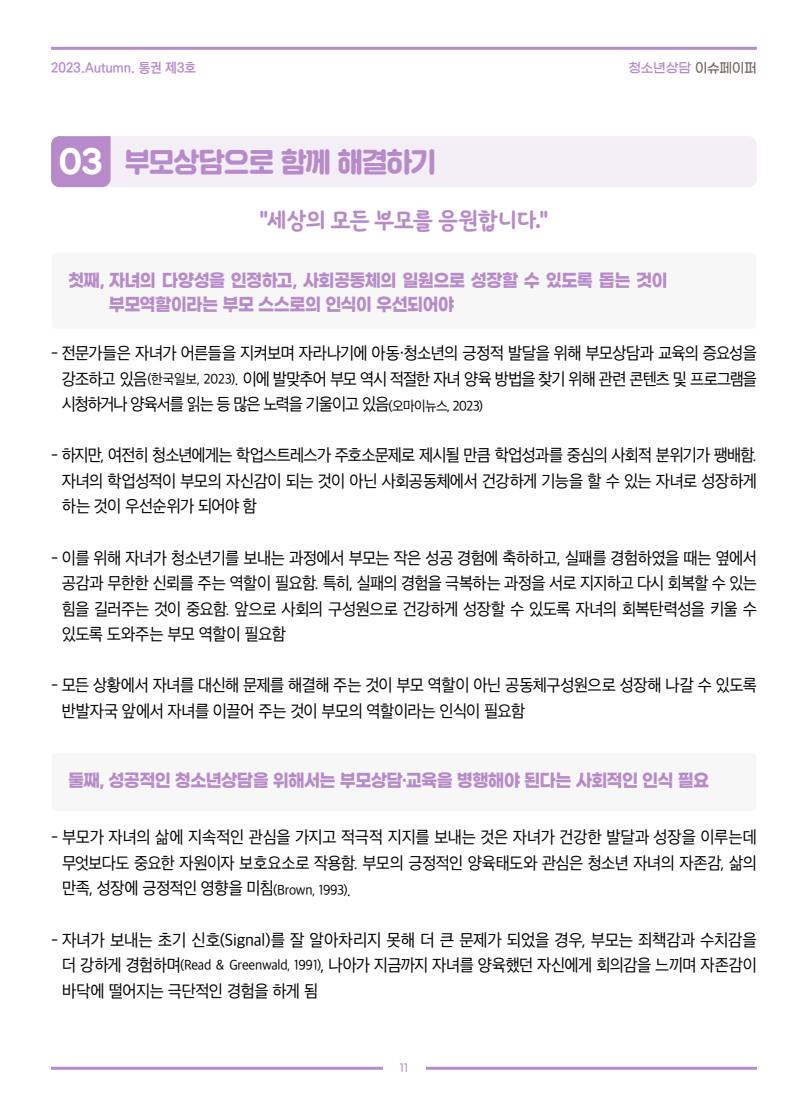
<style>
.page{position:relative;width:808px;height:1106px;background:#fff}
.page>*{position:absolute;margin:0;border:0;box-sizing:border-box;transform-origin:0 0}
.t1{font:27px "SD Gd Gulim";letter-spacing:-.04em;color:#b78bc9;scale:.95 1}
.t2{font:24px "SD Dunggulrim 2 d Bd";letter-spacing:-.065em;color:#b78bc9;scale:.96 1}
.t3{font:700 18px/24px "Gmarket Sans";letter-spacing:-.04em;color:#b78bc9;scale:.93 1}
.t4{font:16.5px/25.5px "SD Gothic Neoa d Rg";letter-spacing:-.04em;color:#000;text-align:justify;scale:.93 1}
.t5{font:700 13.5px "Ko Pub World Dotum";letter-spacing:-.01em;color:#b78bc9}
.t6{font:13.5px "Gmarket Sans TTF Medium";letter-spacing:-.025em;color:#b78bc9}
.t7{font:10.5px "Gmarket Sans TTF Medium";color:#b78bc9}
.s1{color:#75645d}
.s2{font-size:31.5px;color:#fff}
.s3{font-size:13.5px}
</style>
<div class="page">
<hr style="left:51px;top:47px;width:706px;height:3px;background:#b78bc9">
<hr style="left:51px;top:1066px;width:706px;height:3px;background:#b78bc9">
<div style="left:383px;top:1054px;width:42px;height:30px;background:#fff"></div>
<div style="left:52px;top:252px;width:704px;height:77px;background:#f7f7f7;border-radius:4px"></div>
<div style="left:52px;top:753px;width:704px;height:58px;background:#f7f7f7;border-radius:4px"></div>
<svg style="left:51px;top:136px;width:706px;height:51px;background:#eee5f3"></svg>
<p class="t5" style="left:51px;top:58px;width:147px">2023.Autumn. 통권 제3호</p>
<p class="t6" style="left:628px;top:61px;width:130px">청소년상담 <span class="s1">이슈페이퍼</span></p>
<h1 class="t1" style="left:59px;top:146px;width:399px"><span class="s2">03</span> 부모상담으로 함께 해결하기</h1>
<h2 class="t2" style="left:260px;top:206px;width:302px">"세상의 모든 부모를 응원합니다."</h2>
<p class="t3" style="left:109px;top:269px;width:602px;text-indent:-41px">첫째, 자녀의 다양성을 인정하고, 사회공동체의 일원으로 성장할 수 있도록 돕는 것이 부모역할이라는 부모 스스로의 인식이 우선되어야</p>
<p class="t4" style="left:62px;top:341px;width:749px;text-indent:-11px">- 전문가들은 자녀가 어른들을 지켜보며 자라나기에 아동·청소년의 긍정적 발달을 위해 부모상담과 교육의 증요성을 강조하고 있음<span class="s3">(한국일보, 2023)</span>. 이에 발맞추어 부모 역시 적절한 자녀 양육 방법을 찾기 위해 관련 콘텐츠 및 프로그램을 시청하거나 양육서를 읽는 등 많은 노력을 기울이고 있음<span class="s3">(오마이뉴스, 2023)</span></p>
<p class="t4" style="left:62px;top:443px;width:749px;text-indent:-11px">- 하지만, 여전히 청소년에게는 학업스트레스가 주호소문제로 제시될 만큼 학업성과를 중심의 사회적 분위기가 팽배함. 자녀의 학업성적이 부모의 자신감이 되는 것이 아닌 사회공동체에서 건강하게 기능을 할 수 있는 자녀로 성장하게 하는 것이 우선순위가 되어야 함</p>
<p class="t4" style="left:62px;top:545px;width:749px;text-indent:-11px">- 이를 위해 자녀가 청소년기를 보내는 과정에서 부모는 작은 성공 경험에 축하하고, 실패를 경험하였을 때는 옆에서 공감과 무한한 신뢰를 주는 역할이 필요함. 특히, 실패의 경험을 극복하는 과정을 서로 지지하고 다시 회복할 수 있는 힘을 길러주는 것이 중요함. 앞으로 사회의 구성원으로 건강하게 성장할 수 있도록 자녀의 회복탄력성을 키울 수 있도록 도와주는 부모 역할이 필요함</p>
<p class="t4" style="left:62px;top:672px;width:749px;text-indent:-11px">- 모든 상황에서 자녀를 대신해 문제를 해결해 주는 것이 부모 역할이 아닌 공동체구성원으로 성장해 나갈 수 있도록 반발자국 앞에서 자녀를 이끌어 주는 것이 부모의 역할이라는 인식이 필요함</p>
<p class="t3" style="left:68px;top:769px;width:691px">둘째, 성공적인 청소년상담을 위해서는 부모상담·교육을 병행해야 된다는 사회적인 인식 필요</p>
<p class="t4" style="left:62px;top:824px;width:749px;text-indent:-11px">- 부모가 자녀의 삶에 지속적인 관심을 가지고 적극적 지지를 보내는 것은 자녀가 건강한 발달과 성장을 이루는데 무엇보다도 중요한 자원이자 보호요소로 작용함. 부모의 긍정적인 양육태도와 관심은 청소년 자녀의 자존감, 삶의 만족, 성장에 긍정적인 영향을 미침<span class="s3">(Brown, 1993)</span>.</p>
<p class="t4" style="left:62px;top:926px;width:749px;text-indent:-11px">- 자녀가 보내는 초기 신호(Signal)를 잘 알아차리지 못해 더 큰 문제가 되었을 경우, 부모는 죄책감과 수치감을 더 강하게 경험하며<span class="s3">(Read ＆ Greenwald, 1991)</span>, 나아가 지금까지 자녀를 양육했던 자신에게 회의감을 느끼며 자존감이 바닥에 떨어지는 극단적인 경험을 하게 됨</p>
<p class="t7" style="left:399px;top:1062px;width:11px">11</p>
</div>
